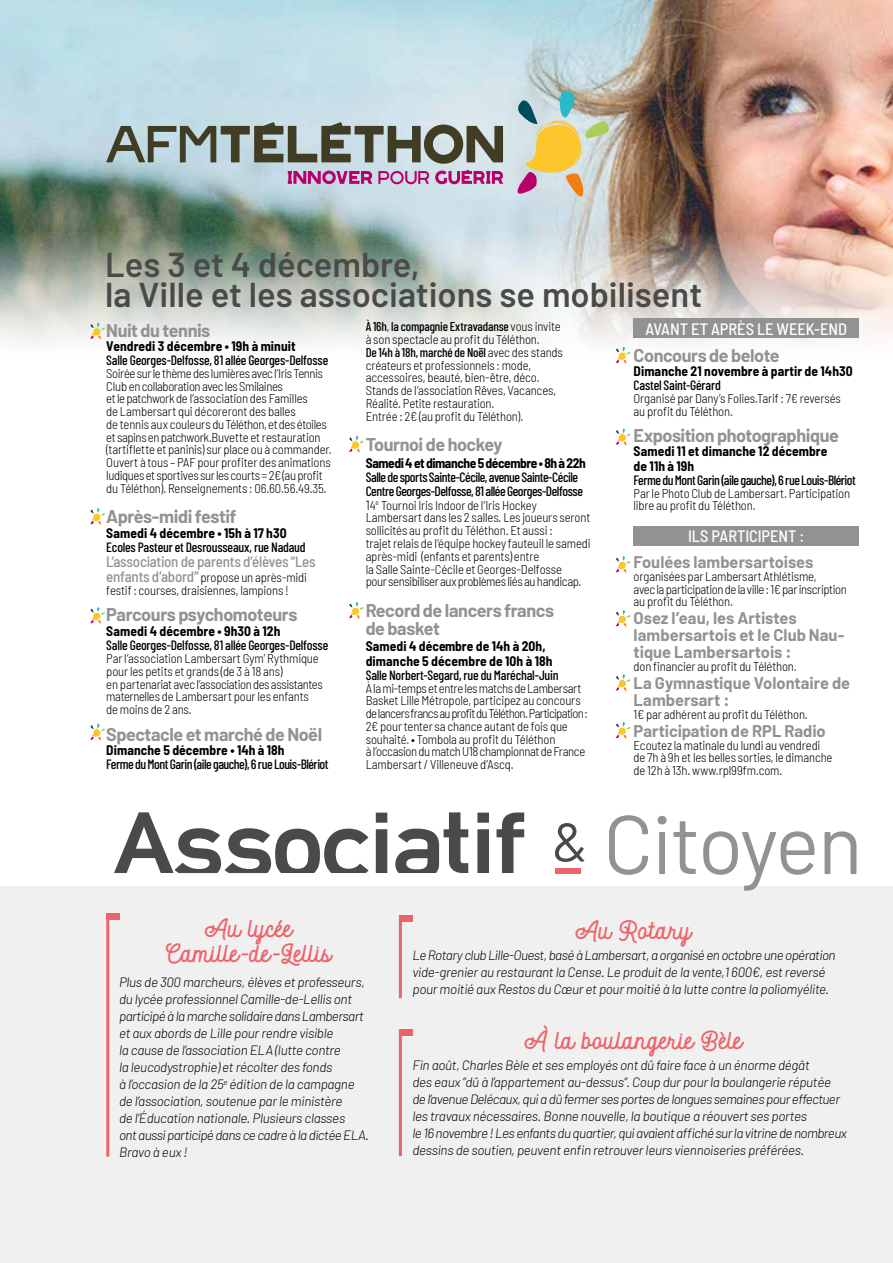
<style>
.page{position:relative;width:893px;height:1263px;background:#fff}
.page>*{position:absolute;margin:0;border:0;box-sizing:border-box;transform-origin:0 0}
.t1{font:700 93.75px "DINCUT";letter-spacing:-.01em;color:#4a4a49}
.t2{font:600 34.5px/30px "Barlow";color:#4a4a49}
.t3{font:24px/24.9px "Autoguardf 7";color:#ec646a;text-align:center}
.t4{font:700 18px/18px "Barlow";letter-spacing:-.025em;color:#929292}
.t5{font:700 16.5px/17.2px "Barlow";color:#929292}
.t6{font:500 semi-condensed 16.5px "Barlow";letter-spacing:-.005em;color:#fff}
.t7{font:500 semi-condensed 15px "Barlow";letter-spacing:-.02em;color:#929292}
.t8{font:italic 300 13.5px/17px "Barlow";letter-spacing:-.02em;color:#000}
.t9{font:500 13.5px/14.2px "Barlow Condensed";letter-spacing:-.02em;color:#000}
.t10{font:700 semi-condensed 13.5px/14.2px "Barlow";letter-spacing:.005em;color:#000}
.t11{font:700 semi-condensed 13.5px "Barlow";letter-spacing:-.035em;color:#000}
.t12{font:300 semi-condensed 12.75px/12.8px "Barlow";letter-spacing:-.015em;color:#000}
.t13{font:500 12.75px "Barlow Condensed";letter-spacing:-.015em;color:#000}
.s1{font-weight:500;font-size:15px;color:#929292}
.s2{font-family:"Barlow";font-weight:300;font-stretch:semi-condensed}
.s3{font-size:13.5px}
.s4{font-family:"Barlow";font-weight:400;font-size:54.3px}
.s5{font-family:"Barlow";font-weight:400;font-size:83.1px;color:#929292}
</style>
<div class="page">
<img style="left:0;top:0;width:893px;height:345px">
<div style="left:0;top:887px;width:893px;height:376px;background:#f0f0f0"></div>
<div style="left:555px;top:868px;width:26px;height:6px;background:#ec646a"></div>
<div style="left:634px;top:319px;width:225px;height:19px;background:#929292"></div>
<div style="left:634px;top:526px;width:225px;height:20px;background:#929292"></div>
<svg style="left:516px;top:90px;width:95px;height:120px;background:#cbc7ab"></svg>
<svg style="left:288px;top:171px;width:84px;height:13px"></svg>
<svg style="left:378px;top:171px;width:51px;height:13px"></svg>
<svg style="left:435px;top:170px;width:68px;height:14px"></svg>
<svg style="left:106px;top:122px;width:397px;height:42px;background:#8d9792"></svg>
<svg style="left:90px;top:323px;width:15px;height:18px"></svg>
<svg style="left:90px;top:508px;width:15px;height:17px"></svg>
<svg style="left:349px;top:436px;width:15px;height:17px"></svg>
<svg style="left:616px;top:347px;width:15px;height:17px"></svg>
<svg style="left:616px;top:429px;width:15px;height:17px"></svg>
<svg style="left:616px;top:556px;width:15px;height:17px"></svg>
<svg style="left:616px;top:610px;width:15px;height:17px"></svg>
<svg style="left:616px;top:674px;width:15px;height:17px"></svg>
<svg style="left:616px;top:722px;width:15px;height:17px"></svg>
<svg style="left:349px;top:602px;width:15px;height:17px"></svg>
<svg style="left:90px;top:607px;width:15px;height:17px"></svg>
<svg style="left:90px;top:724px;width:15px;height:17px"></svg>
<div style="left:106px;top:913px;width:13px;height:6px;background:#ec646a"></div>
<hr style="left:106px;top:915px;width:3px;height:242px;background:#ec646a">
<hr style="left:399px;top:915px;width:3px;height:83px;background:#ec646a">
<hr style="left:399px;top:1029px;width:3px;height:127px;background:#ec646a">
<div style="left:399px;top:915px;width:13px;height:6px;background:#ec646a"></div>
<div style="left:399px;top:1029px;width:13px;height:6px;background:#ec646a"></div>
<h2 class="t2" style="left:105px;top:249px;width:598px">Les 3 et 4 décembre,<br>la Ville et les associations se mobilisent</h2>
<h3 class="t4" style="left:106px;top:321px;width:106px">Nuit du tennis</h3>
<p class="t10" style="left:106px;top:338px;width:191px">Vendredi 3 décembre • 19h à minuit</p>
<p class="t9" style="left:106px;top:352px;width:224px">Salle Georges-Delfosse, 81 allée Georges-Delfosse</p>
<p class="t12" style="left:106px;top:366px;width:227px">Soirée sur le thème des lumières avec l’Iris Tennis Club en collaboration avec les Smilaines<br>et le patchwork de l’association des Familles<br>de Lambersart qui décoreront des balles<br>de tennis aux couleurs du Téléthon, et des étoiles et sapins en patchwork.Buvette et restauration (tartiflette et paninis) sur place ou à commander.<br>Ouvert à tous – PAF pour profiter des animations ludiques et sportives sur les courts = 2€ (au profit du Téléthon). Renseignements : 06.60.56.49.35.</p>
<h3 class="t4" style="left:106px;top:508px;width:132px">Après-midi festif</h3>
<p class="t10" style="left:106px;top:525px;width:182px">Samedi 4 décembre • 15h à 17 h30</p>
<p class="t9" style="left:106px;top:539px;width:201px">Ecoles Pasteur et Desrousseaux, rue Nadaud</p>
<p class="t7" style="left:106px;top:551px;width:211px">L’association de parents d’élèves “Les</p>
<p class="t12" style="left:106px;top:570px;width:202px"><span class="s1">enfants d’abord”</span> propose un après-midi festif : courses, draisiennes, lampions !</p>
<h3 class="t4" style="left:106px;top:605px;width:193px">Parcours psychomoteurs</h3>
<p class="t10" style="left:106px;top:623px;width:176px">Samedi 4 décembre • 9h30 à 12h</p>
<p class="t9" style="left:106px;top:637px;width:224px">Salle Georges-Delfosse, 81 allée Georges-Delfosse</p>
<p class="t12" style="left:106px;top:651px;width:218px">Par l’association Lambersart Gym’ Rythmique pour les petits et grands (de 3 à 18 ans)<br>en partenariat avec l’association des assistantes maternelles de Lambersart pour les enfants de moins de 2 ans.</p>
<h3 class="t4" style="left:106px;top:725px;width:217px">Spectacle et marché de Noël</h3>
<p class="t10" style="left:106px;top:742px;width:180px">Dimanche 5 décembre • 14h à 18h</p>
<p class="t9" style="left:106px;top:756px;width:224px">Ferme du Mont Garin (aile gauche), 6 rue Louis-Blériot</p>
<p class="t13" style="left:366px;top:318px;width:197px">À 16h<span class="s2">,</span> la compagnie Extravadanse <span class="s2">vous invite</span></p>
<p class="t12" style="left:366px;top:332px;width:176px">à son spectacle au profit du Téléthon.</p>
<p class="t13" style="left:366px;top:343px;width:199px">De 14h à 18h, marché de Noël <span class="s2">avec des stands</span></p>
<p class="t12" style="left:366px;top:358px;width:192px">créateurs et professionnels : mode, accessoires, beauté, bien-être, déco.<br>Stands de l’association Rêves, Vacances, Réalité. Petite restauration.<br>Entrée : 2€ (au profit du Téléthon).</p>
<h3 class="t4" style="left:366px;top:436px;width:138px">Tournoi de hockey</h3>
<p class="t11" style="left:366px;top:453px;width:222px">Samedi 4 et dimanche 5 décembre • 8h à 22h</p>
<p class="t9" style="left:366px;top:469px;width:219px">Salle de sports Sainte-Cécile, avenue Sainte-Cécile<br>Centre Georges-Delfosse, 81 allée Georges-Delfosse</p>
<p class="t12" style="left:366px;top:498px;width:227px"><span class="s3">1</span>4<sup>e</sup> Tournoi Iris Indoor de l’Iris Hockey Lambersart dans les 2 salles. Les joueurs seront sollicités au profit du Téléthon. Et aussi :<br>trajet relais de l’équipe hockey fauteuil le samedi après-midi (enfants et parents) entre<br>la Salle Sainte-Cécile et Georges-Delfosse<br>pour sensibiliser aux problèmes liés au handicap.</p>
<h3 class="t4" style="left:366px;top:601px;width:190px">Record de lancers francs de basket</h3>
<p class="t10" style="left:366px;top:638px;width:188px">Samedi 4 décembre de 14h à 20h, dimanche 5 décembre de 10h à 18h</p>
<p class="t9" style="left:366px;top:667px;width:194px">Salle Norbert-Segard, rue du Maréchal-Juin</p>
<p class="t12" style="left:366px;top:681px;width:224px">À la mi-temps et entre les matchs de Lambersart Basket Lille Métropole, participez au concours de lancers francs au profit du Téléthon. Participation :<br>2€ pour tenter sa chance autant de fois que souhaité. • Tombola au profit du Téléthon<br>à l’occasion du match U18 championnat de France Lambersart / Villeneuve d’Ascq.</p>
<p class="t6" style="left:646px;top:317px;width:203px">AVANT ET APRÈS LE WEEK-END</p>
<h3 class="t4" style="left:634px;top:346px;width:148px">Concours de belote</h3>
<p class="t10" style="left:634px;top:363px;width:221px">Dimanche 21 novembre à partir de 14h30</p>
<p class="t9" style="left:634px;top:377px;width:89px">Castel Saint-Gérard</p>
<p class="t12" style="left:634px;top:391px;width:209px">Organisé par Dany’s Folies.Tarif : 7€ reversés au profit du Téléthon.</p>
<h3 class="t4" style="left:634px;top:426px;width:207px">Exposition photographique</h3>
<p class="t10" style="left:634px;top:443px;width:195px">Samedi 11 et dimanche 12 décembre de 11h à 19h</p>
<p class="t9" style="left:634px;top:472px;width:224px">Ferme du Mont Garin (aile gauche), 6 rue Louis-Blériot</p>
<p class="t12" style="left:634px;top:486px;width:218px">Par le Photo Club de Lambersart. Participation libre au profit du Téléthon.</p>
<p class="t6" style="left:688px;top:524px;width:118px">ILS PARTICIPENT :</p>
<p class="t5" style="left:634px;top:553px;width:181px">Foulées lambersartoises</p>
<p class="t12" style="left:634px;top:569px;width:215px">organisées par Lambersart Athlétisme,<br>avec la participation de la ville : 1€ par inscription au profit du Téléthon.</p>
<p class="t5" style="left:634px;top:609px;width:212px">Osez l’eau, les Artistes lambersartois et le Club Nau&shy;tique Lambersartois :</p>
<p class="t12" style="left:634px;top:659px;width:165px">don financier au profit du Téléthon.</p>
<p class="t5" style="left:634px;top:674px;width:218px">La Gymnastique Volontaire de<br>Lambersart :</p>
<p class="t12" style="left:634px;top:707px;width:176px">1€ par adhérent au profit du Téléthon.</p>
<p class="t5" style="left:634px;top:722px;width:194px">Participation de RPL Radio</p>
<p class="t12" style="left:634px;top:738px;width:200px">Ecoutez la matinale du lundi au vendredi de 7h à 9h et les belles sorties, le dimanche de 12h à 13h. www.rpl99fm.com.</p>
<h1 class="t1" style="left:114px;top:779px;width:750px">Associatif <span class="s4">&amp;</span> <span class="s5">Citoyen</span></h1>
<h3 class="t3" style="left:166px;top:917px;width:166px">Au lycée<br>Camille-de-Lellis</h3>
<p class="t8" style="left:119px;top:974px;width:251px">Plus de 300 marcheurs, élèves et professeurs, du lycée professionnel Camille-de-Lellis ont participé à la marche solidaire dans Lambersart et aux abords de Lille pour rendre visible<br>la cause de l’association ELA (lutte contre<br>la leucodystrophie) et récolter des fonds<br>à l’occasion de la 25<sup>e</sup> édition de la campagne de l’association, soutenue par le ministère<br>de l’Éducation nationale. Plusieurs classes<br>ont aussi participé dans ce cadre à la dictée ELA.<br>Bravo à eux !</p>
<h3 class="t3" style="left:576px;top:919px;width:117px">Au Rotary</h3>
<p class="t8" style="left:412px;top:947px;width:425px">Le Rotary club Lille-Ouest, basé à Lambersart, a organisé en octobre une opération vide-grenier au restaurant la Cense. Le produit de la vente,1 600€, est reversé pour moitié aux Restos du Cœur et pour moitié à la lutte contre la poliomyélite.</p>
<h3 class="t3" style="left:525px;top:1028px;width:219px">À la boulangerie Bèle</h3>
<p class="t8" style="left:412px;top:1056px;width:436px">Fin août, Charles Bèle et ses employés ont dû faire face à un énorme dégât<br>des eaux ”dû à l’appartement au-dessus”. Coup dur pour la boulangerie réputée de l’avenue Delécaux, qui a dû fermer ses portes de longues semaines pour effectuer les travaux nécessaires. Bonne nouvelle, la boutique a réouvert ses portes<br>le 16 novembre ! Les enfants du quartier, qui avaient affiché sur la vitrine de nombreux dessins de soutien, peuvent enfin retrouver leurs viennoiseries préférées.</p>
</div>
